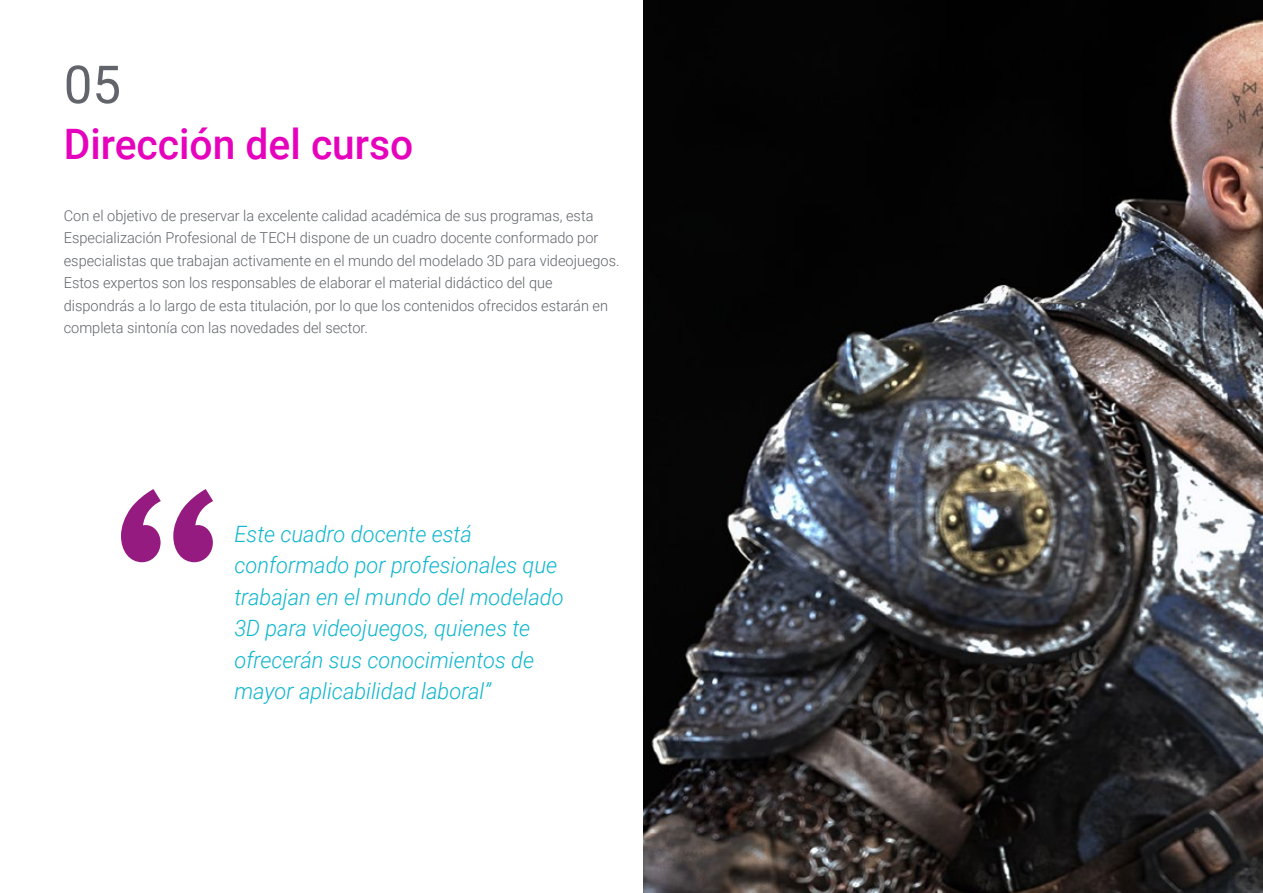
<style>
.page{position:relative;width:1263px;height:893px;background:#fff}
.page>*{position:absolute;margin:0;border:0;box-sizing:border-box;transform-origin:0 0}
.t1{font:52.5px "Roboto";color:#61646a}
.t2{font:500 42px "Roboto";color:#e602bd}
.t3{font:italic 300 22.5px/31.5px "Roboto";color:#0fb6cf}
.t4{font:300 15px/22.5px "Roboto";color:#61646a}
</style>
<div class="page">
<svg style="left:121px;top:489px;width:92px;height:73px"></svg>
<img style="left:643px;top:0;width:620px;height:893px">
<h1 class="t1" style="left:64px;top:48px;width:59px">05</h1>
<h2 class="t2" style="left:64px;top:115px;width:351px">Dirección del curso</h2>
<p class="t4" style="left:64px;top:204px;width:557px">Con el objetivo de preservar la excelente calidad académica de sus programas, esta Especialización Profesional de TECH dispone de un cuadro docente conformado por especialistas que trabajan activamente en el mundo del modelado 3D para videojuegos.<br>Estos expertos son los responsables de elaborar el material didáctico del que dispondrás a lo largo de esta titulación, por lo que los contenidos ofrecidos estarán en completa sintonía con las novedades del sector.</p>
<h3 class="t3" style="left:234px;top:517px;width:331px">Este cuadro docente está conformado por profesionales que trabajan en el mundo del modelado<br>3D para videojuegos, quienes te ofrecerán sus conocimientos de mayor aplicabilidad laboral”</h3>
</div>
